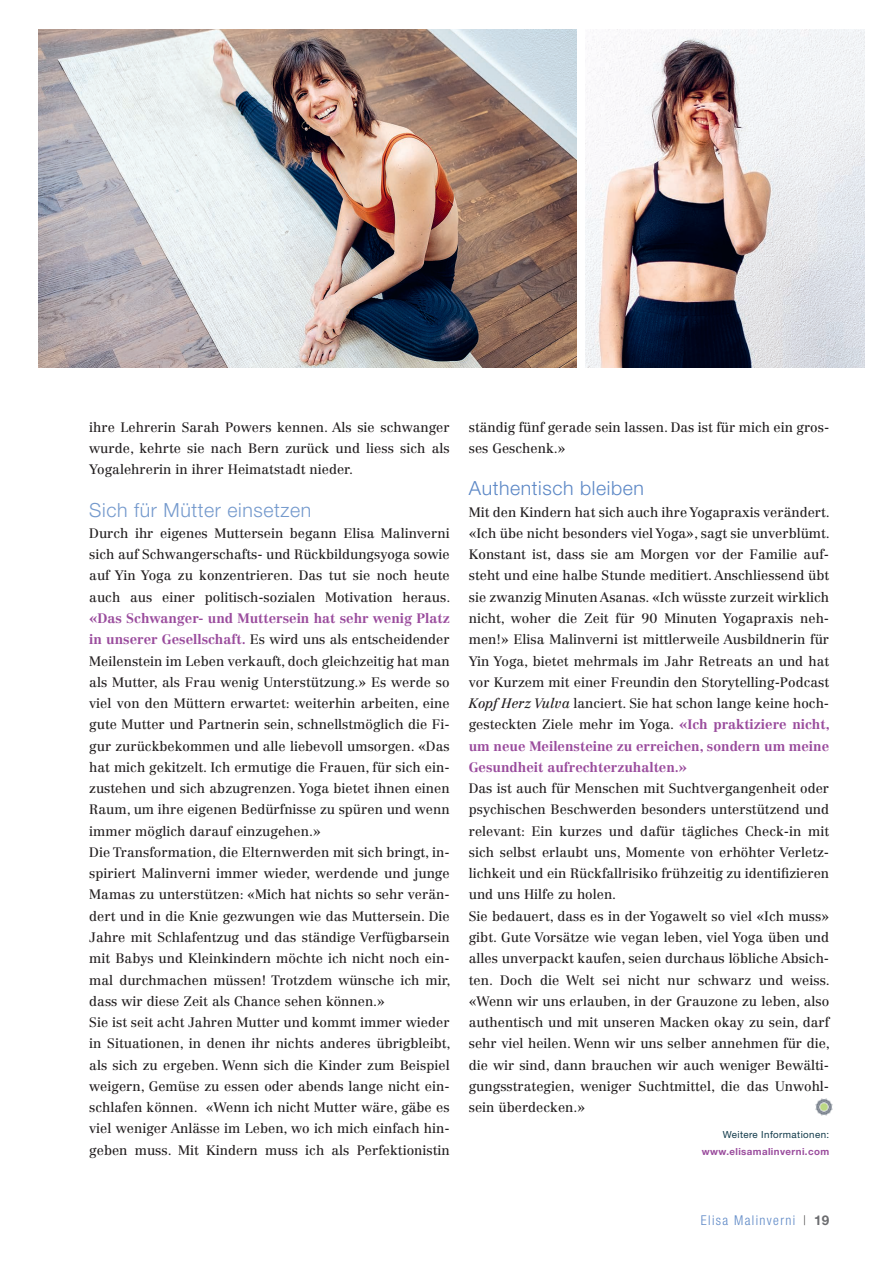
<style>
.page{position:relative;width:893px;height:1263px;background:#fff}
.page>*{position:absolute;margin:0;border:0;box-sizing:border-box;transform-origin:0 0}
.t1{font:300 19.5px "Helvetica Neue LT Std";letter-spacing:.03em;color:#759acd}
.t2{font:300 19.5px "Helvetica Neue LT Std";letter-spacing:.03em;color:#5d88c6}
.t3{font:13.5px/21.3px "Centennial LT Std";color:#231f20;text-align:justify}
.t4{font:300 condensed 13.5px "Helvetica Neue LT Std";letter-spacing:.1em;color:#5d88c6}
.t5{font:700 9.75px "Helvetica Neue LT Std";letter-spacing:.04em;color:#9a4c9d}
.t6{font:9.75px "Helvetica Neue LT Std";letter-spacing:.04em;color:#0f3848}
.s1{font-weight:700;color:#9a4c9d}
.s2{font-style:italic}
.s3{font-weight:100;color:#231f20}
.s4{font-weight:700;font-stretch:normal;color:#6c6d70}
</style>
<div class="page">
<img style="left:38px;top:30px;width:538px;height:338px">
<img style="left:586px;top:30px;width:278px;height:338px">
<img style="left:815px;top:1098px;width:17px;height:17px">
<p class="t3" style="left:89px;top:416px;width:362px">ihre Lehrerin Sarah Powers kennen. Als sie schwanger wurde, kehrte sie nach Bern zurück und liess sich als Yogalehrerin in ihrer Heimatstadt nieder.</p>
<h1 class="t1" style="left:89px;top:498px;width:224px">Sich für Mütter einsetzen</h1>
<p class="t3" style="left:89px;top:523px;width:363px">Durch ihr eigenes Muttersein begann Elisa Malinverni sich auf Schwangerschafts- und Rückbildungsyoga sowie auf Yin Yoga zu konzentrieren. Das tut sie noch heute auch aus einer politisch-sozialen Motivation heraus.</p>
<p class="t3" style="left:89px;top:608px;width:363px;text-align:left"><span class="s1">«Das Schwanger- und Muttersein hat sehr wenig Platz in unserer Gesellschaft.</span> Es wird uns als entscheidender Meilenstein im Leben verkauft, doch gleichzeitig hat man als Mutter, als Frau wenig Unterstützung.» Es werde so viel von den Müttern erwartet: weiterhin arbeiten, eine gute Mutter und Partnerin sein, schnellstmöglich die Fi&shy;gur zurückbekommen und alle liebevoll umsorgen. «Das hat mich gekitzelt. Ich ermutige die Frauen, für sich ein&shy;zustehen und sich abzugrenzen. Yoga bietet ihnen einen Raum, um ihre eigenen Bedürfnisse zu spüren und wenn immer möglich darauf einzugehen.»<br>Die Transformation, die Elternwerden mit sich bringt, in&shy;spiriert Malinverni immer wieder, werdende und junge Mamas zu unterstützen: «Mich hat nichts so sehr verän&shy;dert und in die Knie gezwungen wie das Muttersein. Die Jahre mit Schlafentzug und das ständige Verfügbarsein mit Babys und Kleinkindern möchte ich nicht noch ein&shy;mal durchmachen müssen! Trotzdem wünsche ich mir, dass wir diese Zeit als Chance sehen können.»<br>Sie ist seit acht Jahren Mutter und kommt immer wieder in Situationen, in denen ihr nichts anderes übrigbleibt, als sich zu ergeben. Wenn sich die Kinder zum Beispiel weigern, Gemüse zu essen oder abends lange nicht ein&shy;schlafen können. «Wenn ich nicht Mutter wäre, gäbe es viel weniger Anlässe im Leben, wo ich mich einfach hin&shy;geben muss. Mit Kindern muss ich als Perfektionistin</p>
<p class="t3" style="left:469px;top:416px;width:362px">ständig fünf gerade sein lassen. Das ist für mich ein gros&shy;ses Geschenk.»</p>
<h1 class="t2" style="left:469px;top:476px;width:177px">Authentisch bleiben</h1>
<p class="t3" style="left:469px;top:501px;width:363px">Mit den Kindern hat sich auch ihre Yogapraxis verändert. «Ich übe nicht besonders viel Yoga», sagt sie unverblümt.<br>Konstant ist, dass sie am Morgen vor der Familie auf&shy;steht und eine halbe Stunde meditiert. Anschliessend übt sie zwanzig Minuten Asanas. «Ich wüsste zurzeit wirklich nicht, woher die Zeit für 90 Minuten Yogapraxis neh&shy;men!» Elisa Malinverni ist mittlerweile Ausbildnerin für Yin Yoga, bietet mehrmals im Jahr Retreats an und hat vor Kurzem mit einer Freundin den Storytelling-Podcast <span class="s2">Kopf Herz Vulva</span> lanciert. Sie hat schon lange keine hoch&shy;gesteckten Ziele mehr im Yoga. <span class="s1">«Ich praktiziere nicht, um neue Meilensteine zu erreichen, sondern um meine Gesundheit aufrechterzuhalten.»</span></p>
<p class="t3" style="left:469px;top:778px;width:363px;text-align:left">Das ist auch für Menschen mit Suchtvergangenheit oder psychischen Beschwerden besonders unterstützend und relevant: Ein kurzes und dafür tägliches Check-in mit sich selbst erlaubt uns, Momente von erhöhter Verletz&shy;lichkeit und ein Rückfallrisiko frühzeitig zu identifizieren und uns Hilfe zu holen.<br>Sie bedauert, dass es in der Yogawelt so viel «Ich muss» gibt. Gute Vorsätze wie vegan leben, viel Yoga üben und alles unverpackt kaufen, seien durchaus löbliche Absich&shy;ten. Doch die Welt sei nicht nur schwarz und weiss. «Wenn wir uns erlauben, in der Grauzone zu leben, also authentisch und mit unseren Macken okay zu sein, darf sehr viel heilen. Wenn wir uns selber annehmen für die, die wir sind, dann brauchen wir auch weniger Bewälti&shy;gungsstrategien, weniger Suchtmittel, die das Unwohl&shy;sein überdecken.»</p>
<p class="t6" style="left:723px;top:1128px;width:108px">Weitere Informationen:</p>
<p class="t5" style="left:702px;top:1145px;width:129px">www.elisamalinverni.com</p>
<p class="t4" style="left:701px;top:1212px;width:130px">Elisa Malinverni <span class="s3">|</span> <span class="s4">19</span></p>
</div>
